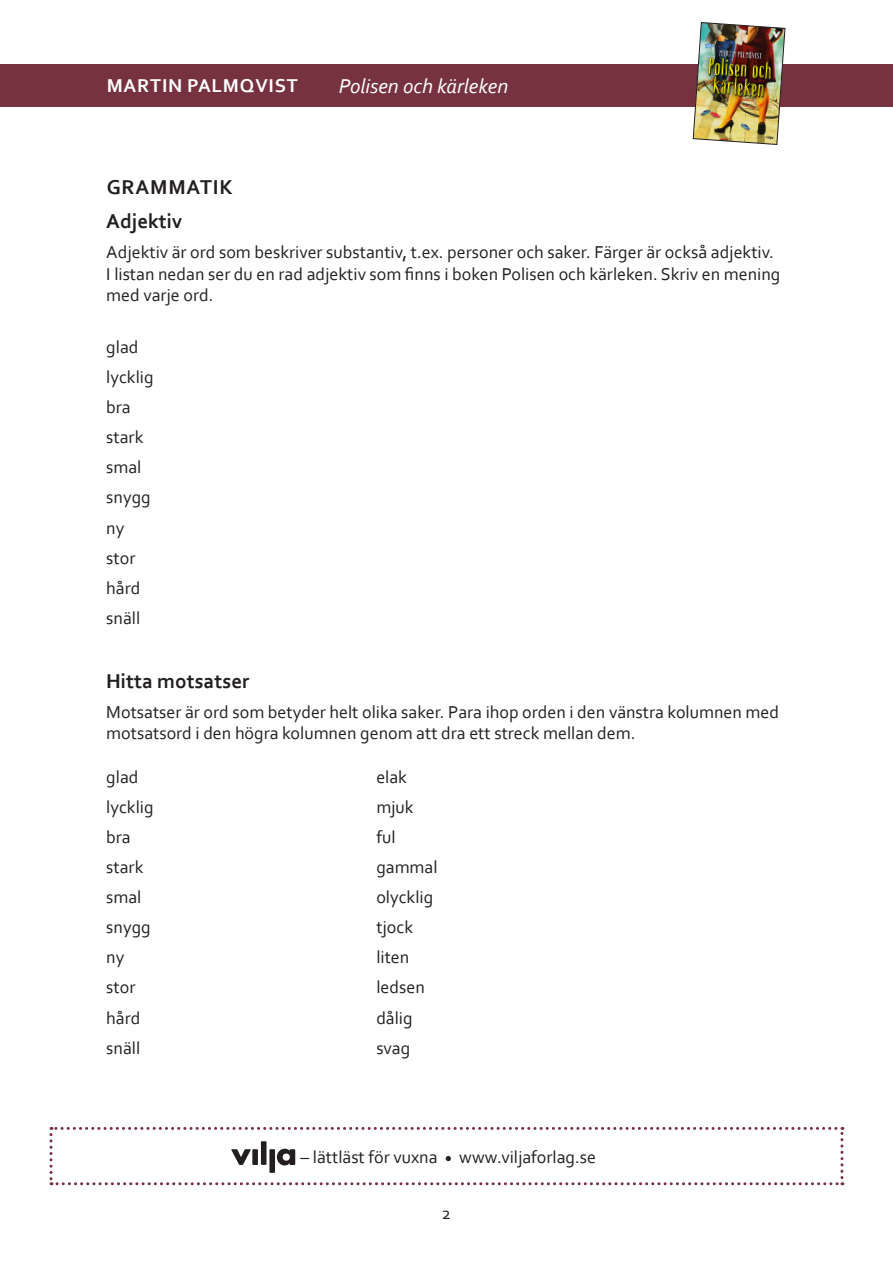
<style>
.page{position:relative;width:893px;height:1263px;background:#fff}
.page>*{position:absolute;margin:0;border:0;box-sizing:border-box;transform-origin:0 0}
.Underrubrik{font:700 21px "Corbel";color:#231f20}
.t1{font:italic 21px "Corbel";color:#fff}
.Huvudrubrik{font:700 21px "Corbel";letter-spacing:.04em;color:#231f20}
.t2{font:700 19.5px "Corbel";letter-spacing:.04em;color:#fff}
.Brödtext{font:18px/21.6px "Corbel";color:#231f20}
.Frågor_-_elevmateria{font:18px "Corbel";color:#231f20}
</style>
<div class="page">
<div style="left:0;top:64px;width:893px;height:42px;background:#773240"></div>
<img style="left:693px;top:22px;width:92px;height:123px">
<svg style="left:50px;top:1127px;width:793px;height:58px"></svg>
<p class="t2" style="left:107px;top:74px;width:193px">MARTIN PALMQVIST</p>
<p class="t1" style="left:339px;top:73px;width:171px">Polisen och kärleken</p>
<p class="Huvudrubrik" style="left:107px;top:174px;width:128px">GRAMMATIK</p>
<p class="Underrubrik" style="left:106px;top:208px;width:78px">Adjektiv</p>
<p class="Brödtext" style="left:106px;top:241px;width:669px">Adjektiv är ord som beskriver substantiv, t.ex. personer och saker. Färger är också adjektiv.</p>
<p class="Brödtext" style="left:106px;top:262px;width:676px">I listan nedan ser du en rad adjektiv som finns i boken Polisen och kärleken. Skriv en mening med varje ord.</p>
<p class="Frågor_-_elevmateria" style="left:106px;top:336px;width:34px">glad</p>
<p class="Frågor_-_elevmateria" style="left:106px;top:366px;width:49px">lycklig</p>
<p class="Frågor_-_elevmateria" style="left:106px;top:396px;width:26px">bra</p>
<p class="Frågor_-_elevmateria" style="left:106px;top:426px;width:39px">stark</p>
<p class="Frågor_-_elevmateria" style="left:106px;top:456px;width:37px">smal</p>
<p class="Frågor_-_elevmateria" style="left:106px;top:486px;width:46px">snygg</p>
<p class="Frågor_-_elevmateria" style="left:106px;top:516px;width:20px">ny</p>
<p class="Frågor_-_elevmateria" style="left:106px;top:547px;width:31px">stor</p>
<p class="Frågor_-_elevmateria" style="left:106px;top:577px;width:36px">hård</p>
<p class="Frågor_-_elevmateria" style="left:106px;top:607px;width:35px">snäll</p>
<p class="Underrubrik" style="left:106px;top:668px;width:145px">Hitta motsatser</p>
<p class="Brödtext" style="left:106px;top:701px;width:674px">Motsatser är ord som betyder helt olika saker. Para ihop orden i den vänstra kolumnen med motsatsord i den högra kolumnen genom att dra ett streck mellan dem.</p>
<p class="Frågor_-_elevmateria" style="left:106px;top:765px;width:34px">glad</p>
<p class="Frågor_-_elevmateria" style="left:376px;top:765px;width:32px">elak</p>
<p class="Frågor_-_elevmateria" style="left:106px;top:796px;width:49px">lycklig</p>
<p class="Frågor_-_elevmateria" style="left:376px;top:796px;width:39px">mjuk</p>
<p class="Frågor_-_elevmateria" style="left:106px;top:826px;width:26px">bra</p>
<p class="Frågor_-_elevmateria" style="left:376px;top:826px;width:21px">ful</p>
<p class="Frågor_-_elevmateria" style="left:106px;top:856px;width:39px">stark</p>
<p class="Frågor_-_elevmateria" style="left:376px;top:856px;width:63px">gammal</p>
<p class="Frågor_-_elevmateria" style="left:106px;top:886px;width:37px">smal</p>
<p class="Frågor_-_elevmateria" style="left:376px;top:886px;width:58px">olycklig</p>
<p class="Frågor_-_elevmateria" style="left:106px;top:916px;width:46px">snygg</p>
<p class="Frågor_-_elevmateria" style="left:376px;top:916px;width:38px">tjock</p>
<p class="Frågor_-_elevmateria" style="left:106px;top:946px;width:20px">ny</p>
<p class="Frågor_-_elevmateria" style="left:376px;top:946px;width:35px">liten</p>
<p class="Frågor_-_elevmateria" style="left:106px;top:976px;width:31px">stor</p>
<p class="Frågor_-_elevmateria" style="left:376px;top:976px;width:50px">ledsen</p>
<p class="Frågor_-_elevmateria" style="left:106px;top:1006px;width:36px">hård</p>
<p class="Frågor_-_elevmateria" style="left:376px;top:1006px;width:38px">dålig</p>
<p class="Frågor_-_elevmateria" style="left:106px;top:1036px;width:35px">snäll</p>
<p class="Frågor_-_elevmateria" style="left:376px;top:1036px;width:35px">svag</p>
<p class="Brödtext" style="left:300px;top:1145px;width:297px">– lättläst för vuxna <sub>•</sub> www.viljaforlag.se</p>
<p class="Brödtext" style="left:442px;top:1202px;width:11px">2</p>
</div>
